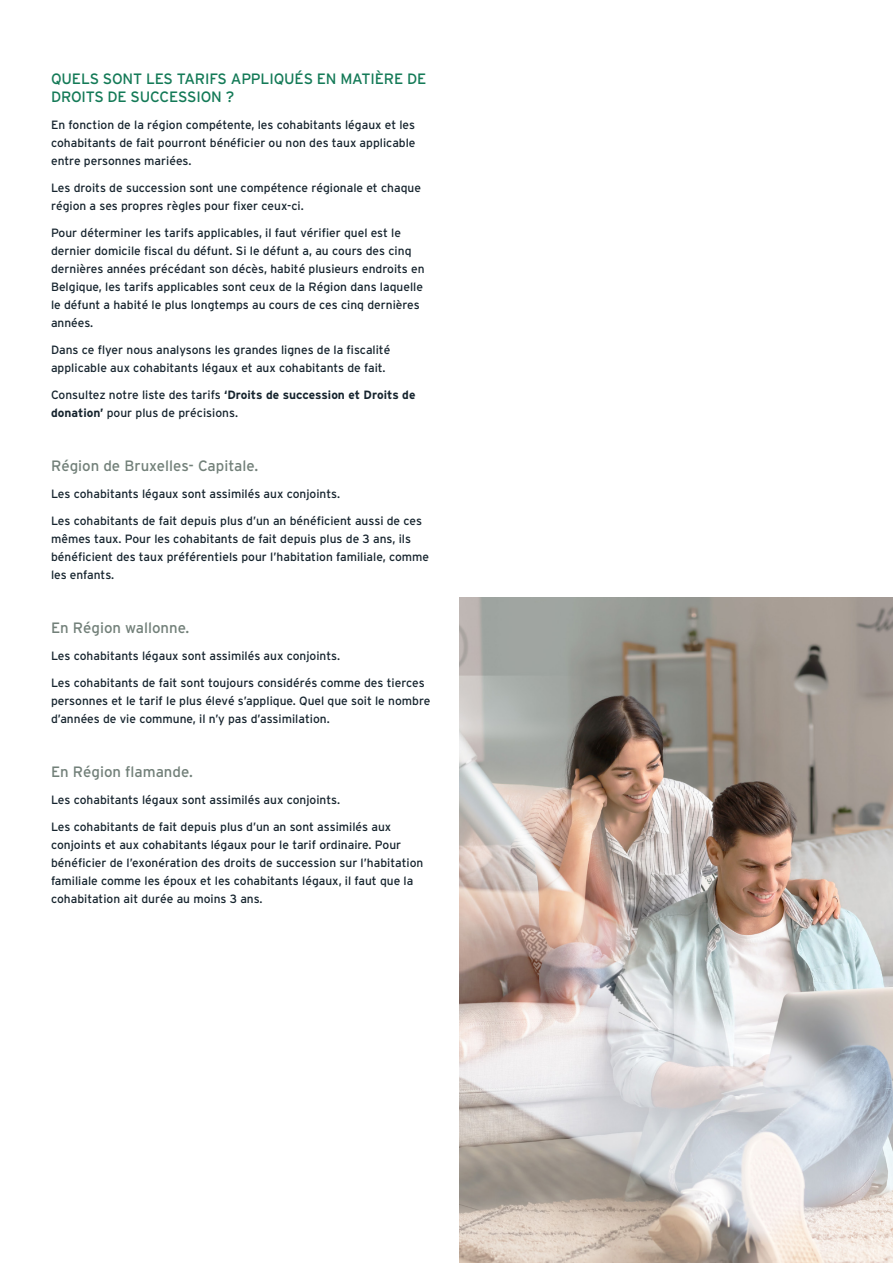
<style>
.page{position:relative;width:893px;height:1263px;background:#fff}
.page>*{position:absolute;margin:0;border:0;box-sizing:border-box;transform-origin:0 0}
.Tussentitel{font:15px "Interstate";color:#728079}
.Titre_-_Aligner_à_gauche{font:15px/18px "Interstate";letter-spacing:-.01em;color:#147a57}
.Corps_de_texte{font:12px/18px "Interstate";color:#16242e}
.s1{font-weight:700}
</style>
<div class="page">
<img style="left:459px;top:597px;width:434px;height:666px">
<p class="Titre_-_Aligner_à_gauche" style="left:51px;top:70px;width:377px">QUELS SONT LES TARIFS APPLIQUÉS EN MATIÈRE DE<br>DROITS DE SUCCESSION ?</p>
<p class="Corps_de_texte" style="left:51px;top:116px;width:366px;text-align:justify">En fonction de la région compétente, les cohabitants légaux et les cohabitants de fait pourront bénéficier ou non des taux applicable entre personnes mariées.</p>
<p class="Corps_de_texte" style="left:51px;top:179px;width:372px">Les droits de succession sont une compétence régionale et chaque région a ses propres règles pour fixer ceux-ci.</p>
<p class="Corps_de_texte" style="left:51px;top:224px;width:375px">Pour déterminer les tarifs applicables, il faut vérifier quel est le dernier domicile fiscal du défunt. Si le défunt a, au cours des cinq dernières années précédant son décès, habité plusieurs endroits en Belgique, les tarifs applicables sont ceux de la Région dans laquelle le défunt a habité le plus longtemps au cours de ces cinq dernières années.</p>
<p class="Corps_de_texte" style="left:51px;top:341px;width:341px">Dans ce flyer nous analysons les grandes lignes de la fiscalité applicable aux cohabitants légaux et aux cohabitants de fait.</p>
<p class="Corps_de_texte" style="left:51px;top:386px;width:366px">Consultez notre liste des tarifs <span class="s1">‘Droits de succession et Droits de donation’</span> pour plus de précisions.</p>
<p class="Tussentitel" style="left:51px;top:457px;width:209px">Région de Bruxelles- Capitale.</p>
<p class="Corps_de_texte" style="left:51px;top:485px;width:290px">Les cohabitants légaux sont assimilés aux conjoints.</p>
<p class="Corps_de_texte" style="left:51px;top:512px;width:380px">Les cohabitants de fait depuis plus d’un an bénéficient aussi de ces mêmes taux. Pour les cohabitants de fait depuis plus de 3 ans, ils bénéficient des taux préférentiels pour l’habitation familiale, comme les enfants.</p>
<p class="Tussentitel" style="left:51px;top:619px;width:140px">En Région wallonne.</p>
<p class="Corps_de_texte" style="left:51px;top:647px;width:290px">Les cohabitants légaux sont assimilés aux conjoints.</p>
<p class="Corps_de_texte" style="left:51px;top:674px;width:381px">Les cohabitants de fait sont toujours considérés comme des tierces personnes et le tarif le plus élevé s’applique. Quel que soit le nombre d’années de vie commune, il n’y pas d’assimilation.</p>
<p class="Tussentitel" style="left:51px;top:763px;width:143px">En Région flamande.</p>
<p class="Corps_de_texte" style="left:51px;top:791px;width:290px">Les cohabitants légaux sont assimilés aux conjoints.</p>
<p class="Corps_de_texte" style="left:51px;top:818px;width:374px">Les cohabitants de fait depuis plus d’un an sont assimilés aux conjoints et aux cohabitants légaux pour le tarif ordinaire. Pour bénéficier de l’exonération des droits de succession sur l’habitation familiale comme les époux et les cohabitants légaux, il faut que la cohabitation ait durée au moins 3 ans.</p>
</div>
